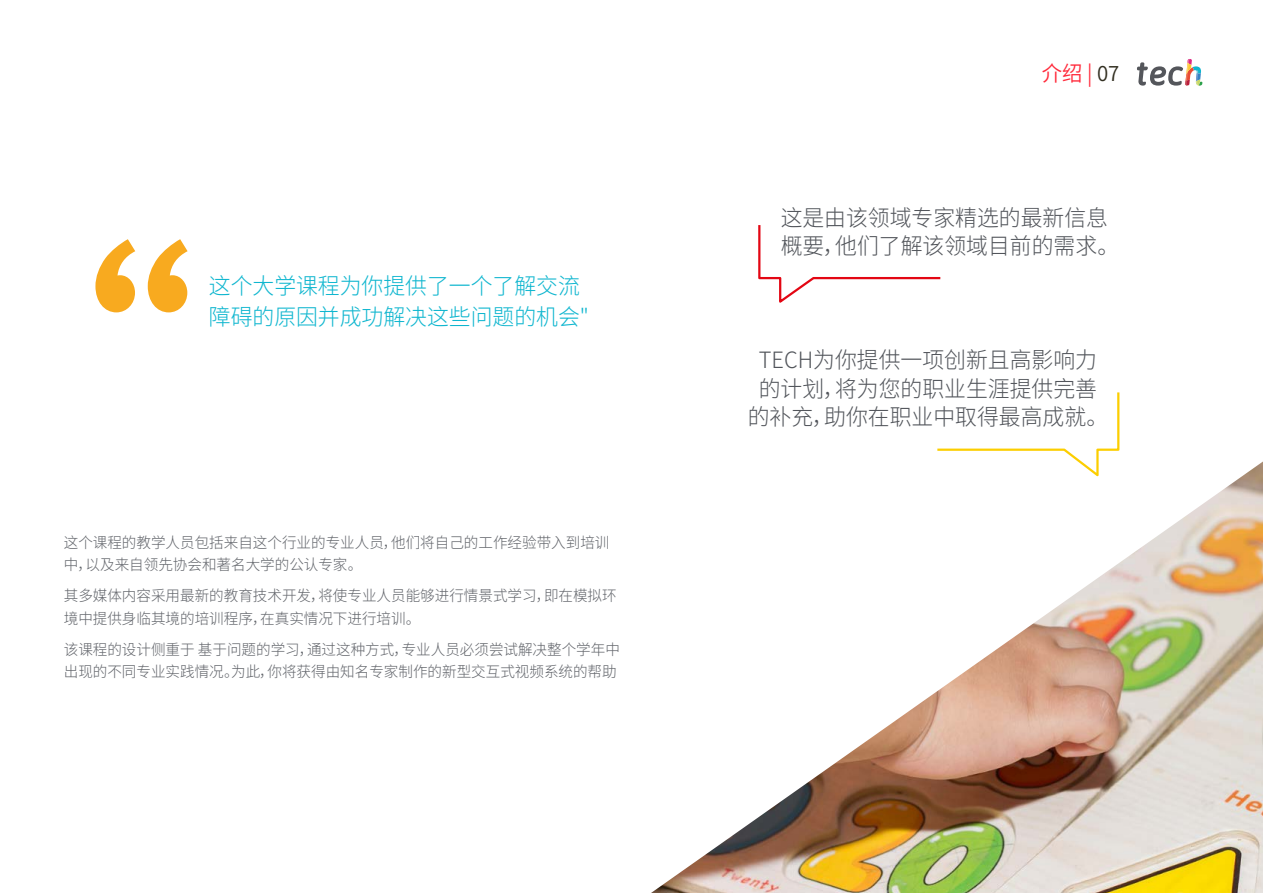
<style>
.page{position:relative;width:1263px;height:893px;background:#fff}
.page>*{position:absolute;margin:0;border:0;box-sizing:border-box;transform-origin:0 0}
.t1{font:300 22.5px/28.5px "Source Han Sans CN";color:#52555b;text-align:center}
.t2{font:300 22.5px/31.5px "Source Han Sans CN";color:#0fb6cf}
.t3{font:21px "Source Han Sans CN";color:#ff293a}
.t4{font:300 15px/22.5px "Source Han Sans CN";color:#61646a}
.s1{color:#312e20}
</style>
<div class="page">
<svg style="left:95px;top:239px;width:93px;height:73px"></svg>
<img style="left:651px;top:461px;width:612px;height:432px">
<svg style="left:935px;top:392px;width:185px;height:88px"></svg>
<svg style="left:758px;top:225px;width:183px;height:78px"></svg>
<svg style="left:1137px;top:59px;width:65px;height:27px"></svg>
<h1 class="t2" style="left:209px;top:270px;width:382px">这个大学课程为你提供了一个了解交流障碍的原因并成功解决这些问题的机会"</h1>
<p class="t4" style="left:64px;top:531px;width:547px">这个课程的教学人员包括来自这个行业的专业人员，他们将自己的工作经验带入到培训中，以及来自领先协会和著名大学的公认专家。</p>
<p class="t4" style="left:64px;top:585px;width:554px">其多媒体内容采用最新的教育技术开发，将使专业人员能够进行情景式学习，即在模拟环境中提供身临其境的培训程序，在真实情况下进行培训。</p>
<p class="t4" style="left:64px;top:638px;width:558px">该课程的设计侧重于 基于问题的学习，通过这种方式，专业人员必须尝试解决整个学年中出现的不同专业实践情况。为此，你将获得由知名专家制作的新型交互式视频系统的帮助</p>
<h2 class="t3" style="left:1042px;top:61px;width:79px">介绍 | <span class="s1">07</span></h2>
<h1 class="t1" style="left:781px;top:204px;width:340px;text-align:left">这是由该领域专家精选的最新信息概要，他们了解该领域目前的需求。</h1>
<h1 class="t1" style="left:748px;top:346px;width:362px">TECH为你提供一项创新且高影响力的计划，将为您的职业生涯提供完善的补充，助你在职业中取得最高成就。</h1>
</div>
